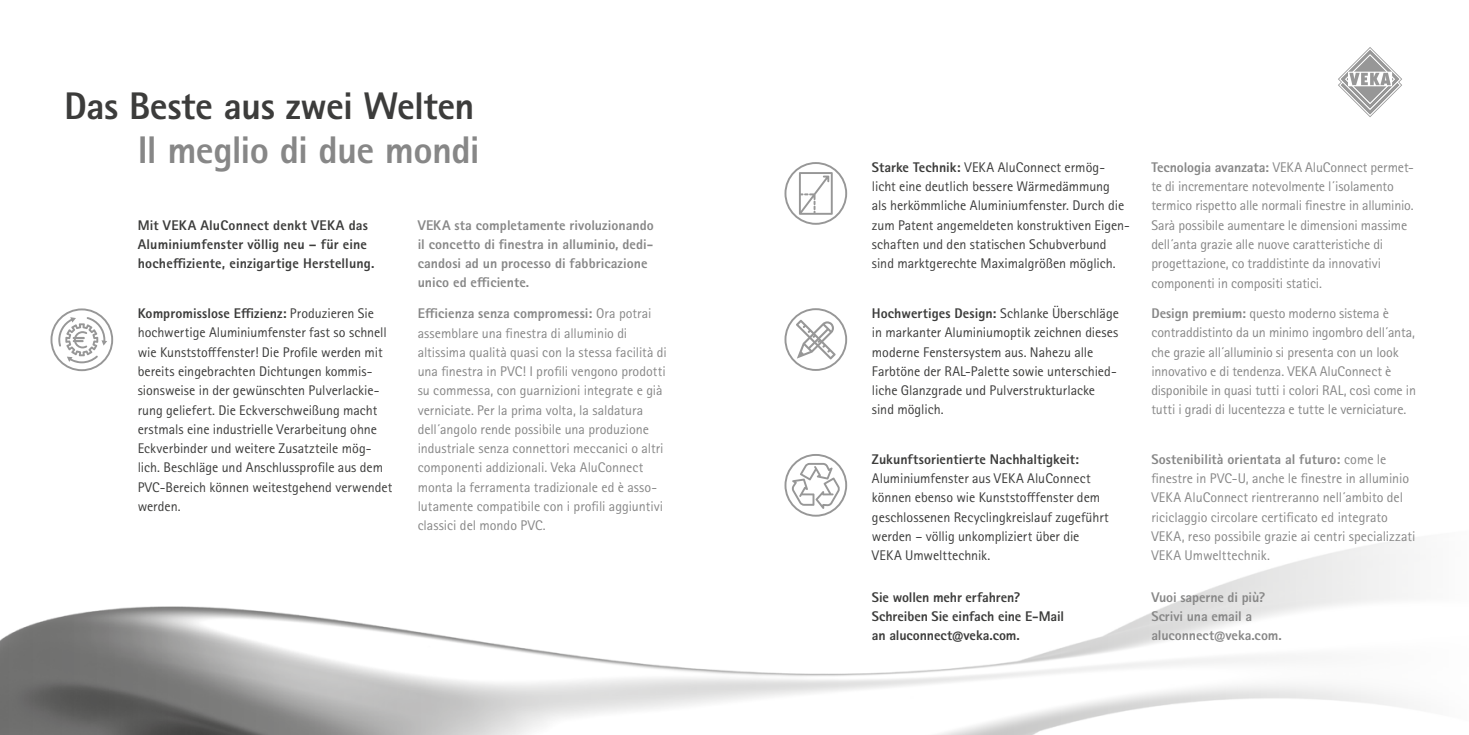
<style>
.page{position:relative;width:1469px;height:735px;background:#fff}
.page>*{position:absolute;margin:0;border:0;box-sizing:border-box;transform-origin:0 0}
.t1{font:800 38.5px "Rotis Sans Serif Std";letter-spacing:-.015em;color:#3c3c3b}
.t2{font:800 38.5px "Rotis Sans Serif Std";letter-spacing:-.02em;color:#878787}
.t3{font:14px/19.2px "Rotis Sans Serif Std";letter-spacing:-.005em;color:#878787}
.t4{font:14px/19.2px "Rotis Sans Serif Std";color:#3c3c3b}
.t5{font:800 14px/19.2px "Rotis Sans Serif Std";letter-spacing:.005em;color:#3c3c3b}
.t6{font:800 14px/19.2px "Rotis Sans Serif Std";color:#878787}
.s1{font-weight:800}
</style>
<div class="page">
<img style="left:0;top:539px;width:1414px;height:195px">
<svg style="left:1338px;top:47px;width:64px;height:70px"></svg>
<svg style="left:50px;top:308px;width:63px;height:63px"></svg>
<svg style="left:784px;top:162px;width:63px;height:63px"></svg>
<svg style="left:784px;top:308px;width:63px;height:63px"></svg>
<svg style="left:784px;top:454px;width:63px;height:62px"></svg>
<h1 class="t1" style="left:64px;top:82px;width:412px">Das Beste aus zwei Welten</h1>
<h1 class="t2" style="left:138px;top:125px;width:344px">Il meglio di due mondi</h1>
<p class="t5" style="left:138px;top:215px;width:238px">Mit VEKA AluConnect denkt VEKA das<br>Aluminiumfenster völlig neu – für eine hocheffiziente, einzigartige Herstellung.</p>
<p class="t4" style="left:138px;top:304px;width:256px"><span class="s1">Kompromisslose Effizienz:</span> Produzieren Sie hochwertige Aluminiumfenster fast so schnell wie Kunststofffenster! Die Profile werden mit bereits eingebrachten Dichtungen kommis&shy;sionsweise in der gewünschten Pulverlackie&shy;rung geliefert. Die Eckverschweißung macht erstmals eine industrielle Verarbeitung ohne Eckverbinder und weitere Zusatzteile mög&shy;lich. Beschläge und Anschlussprofile aus dem PVC-Bereich können weitestgehend verwendet werden.</p>
<p class="t6" style="left:417px;top:215px;width:238px">VEKA sta completamente rivoluzionando il concetto di finestra in alluminio, dedi&shy;candosi ad un processo di fabbricazione unico ed efficiente.</p>
<p class="t3" style="left:417px;top:304px;width:251px"><span class="s1">Efficienza senza compromessi:</span> Ora potrai assemblare una finestra di alluminio di altissima qualità quasi con la stessa facilità di una finestra in PVC! I profili vengono prodotti su commessa, con guarnizioni integrate e già verniciate. Per la prima volta, la saldatura dell´angolo rende possibile una produzione industriale senza connettori meccanici o altri componenti addizionali. Veka AluConnect monta la ferramenta tradizionale ed è asso&shy;lutamente compatibile con i profili aggiuntivi classici del mondo PVC.</p>
<p class="t4" style="left:872px;top:157px;width:259px"><span class="s1">Starke Technik:</span> VEKA AluConnect ermög&shy;licht eine deutlich bessere Wärmedämmung<br>als herkömmliche Aluminiumfenster. Durch die zum Patent angemeldeten konstruktiven Eigen&shy;schaften und den statischen Schubverbund sind marktgerechte Maximalgrößen möglich.</p>
<p class="t3" style="left:1151px;top:157px;width:264px"><span class="s1">Tecnologia avanzata:</span> VEKA AluConnect permet&shy;te di incrementare notevolmente l´isolamento termico rispetto alle normali finestre in alluminio.<br>Sarà possibile aumentare le dimensioni massime dell´anta grazie alle nuove caratteristiche di progettazione, co traddistinte da innovativi componenti in compositi statici.</p>
<p class="t4" style="left:872px;top:303px;width:248px"><span class="s1">Hochwertiges Design:</span> Schlanke Überschläge in markanter Aluminiumoptik zeichnen dieses moderne Fenstersystem aus. Nahezu alle Farbtöne der RAL-Palette sowie unterschied&shy;liche Glanzgrade und Pulverstrukturlacke sind möglich.</p>
<p class="t3" style="left:1151px;top:303px;width:266px"><span class="s1">Design premium:</span> questo moderno sistema è contraddistinto da un minimo ingombro dell´anta, che grazie all´alluminio si presenta con un look innovativo e di tendenza. VEKA AluConnect è disponibile in quasi tutti i colori RAL, così come in tutti i gradi di lucentezza e tutte le verniciature.</p>
<p class="t5" style="left:872px;top:449px;width:208px">Zukunftsorientierte Nachhaltigkeit:</p>
<p class="t4" style="left:872px;top:468px;width:238px">Aluminiumfenster aus VEKA AluConnect können ebenso wie Kunststofffenster dem geschlossenen Recyclingkreislauf zugeführt werden – völlig unkompliziert über die VEKA Umwelttechnik.</p>
<p class="t3" style="left:1151px;top:449px;width:265px"><span class="s1">Sostenibilità orientata al futuro:</span> come le finestre in PVC-U, anche le finestre in alluminio VEKA AluConnect rientreranno nell´ambito del riciclaggio circolare certificato ed integrato VEKA, reso possibile grazie ai centri specializzati VEKA Umwelttechnik.</p>
<p class="t5" style="left:872px;top:587px;width:194px">Sie wollen mehr erfahren?<br>Schreiben Sie einfach eine E-Mail an aluconnect@veka.com.</p>
<p class="t6" style="left:1151px;top:587px;width:132px">Vuoi saperne di più?<br>Scrivi una email a aluconnect@veka.com.</p>
</div>
